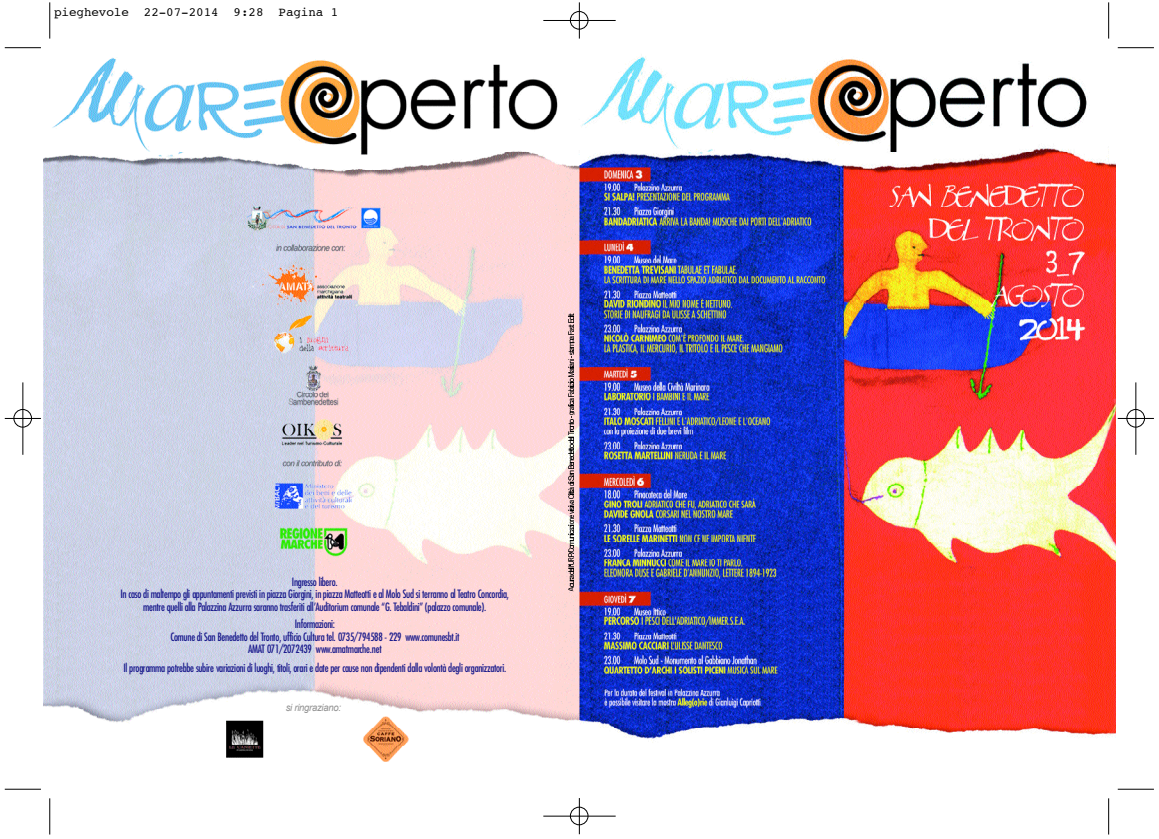
<style>
.page{position:relative;width:1159px;height:839px;background:#fff}
.page>*{position:absolute;margin:0;border:0;box-sizing:border-box;transform-origin:0 0}
.t1{font:12.6px "Courier";letter-spacing:-.005em;color:#000}
.t2{font:condensed 11.25px/12.6px "Futura";letter-spacing:-.025em;color:#18198b;text-align:center;scale:.95 1}
.t3{font:italic 9.9px "Arial";letter-spacing:-.025em;color:#919191;scale:.95 1}
</style>
<div class="page">
<img style="left:43px;top:56px;width:1073px;height:706px">
<svg style="left:568px;top:314px;width:6px;height:277px"></svg>
<hr style="left:5px;top:47px;width:36px;height:1px;background:#000">
<hr style="left:49px;top:2px;width:1px;height:37px;background:#000">
<hr style="left:1118px;top:47px;width:36px;height:1px;background:#000">
<hr style="left:1108px;top:2px;width:1px;height:37px;background:#000">
<hr style="left:5px;top:788px;width:36px;height:1px;background:#000">
<hr style="left:49px;top:798px;width:1px;height:36px;background:#000">
<hr style="left:1118px;top:788px;width:36px;height:1px;background:#000">
<hr style="left:1108px;top:798px;width:1px;height:36px;background:#000">
<hr style="left:543px;top:20px;width:73px;height:1px;background:#000">
<hr style="left:579px;top:2px;width:1px;height:37px;background:#000">
<svg style="left:569px;top:11px;width:20px;height:19px"></svg>
<hr style="left:543px;top:815px;width:73px;height:1px;background:#000">
<hr style="left:579px;top:798px;width:1px;height:36px;background:#000">
<svg style="left:569px;top:806px;width:20px;height:19px"></svg>
<hr style="left:1118px;top:418px;width:36px;height:1px;background:#000">
<hr style="left:1135px;top:382px;width:1px;height:72px;background:#000">
<svg style="left:1126px;top:408px;width:19px;height:20px"></svg>
<hr style="left:5px;top:418px;width:36px;height:1px;background:#000">
<hr style="left:23px;top:382px;width:1px;height:72px;background:#000">
<svg style="left:13px;top:408px;width:19px;height:20px"></svg>
<p class="t1" style="left:54px;top:6px;width:286px">pieghevole 22-07-2014 9:28 Pagina 1</p>
<p class="t2" style="left:120px;top:576px;width:411px">In g resso libero.<br>In caso di maltempo gli appuntamenti previsti in piazza Giorgini, in piazza Matteotti e al Molo Sud si terranno al Te a tro Concordia, m e n tre quelli alla Palazzina Azzurra saranno trasferiti all’Auditorium comunale “G. Tebaldini” (palazzo comunale).</p>
<p class="t2" style="left:170px;top:618px;width:306px">In fo rmazioni:<br>Comune di San Benedetto del Tronto, ufficio Cultura tel. 0735/794588 - 229 www.co m u n e sb t.it<br>A M AT 071/2072439 www.a m a tm a rch e .n e t</p>
<p class="t2" style="left:124px;top:662px;width:404px">Il programma potrebbe subire variazioni di luoghi, titoli, orari e date per cause non dipendenti dalla volontà degli org a n iz z a to ri.</p>
<p class="t3" style="left:286px;top:701px;width:60px">si ringraziano:</p>
</div>
